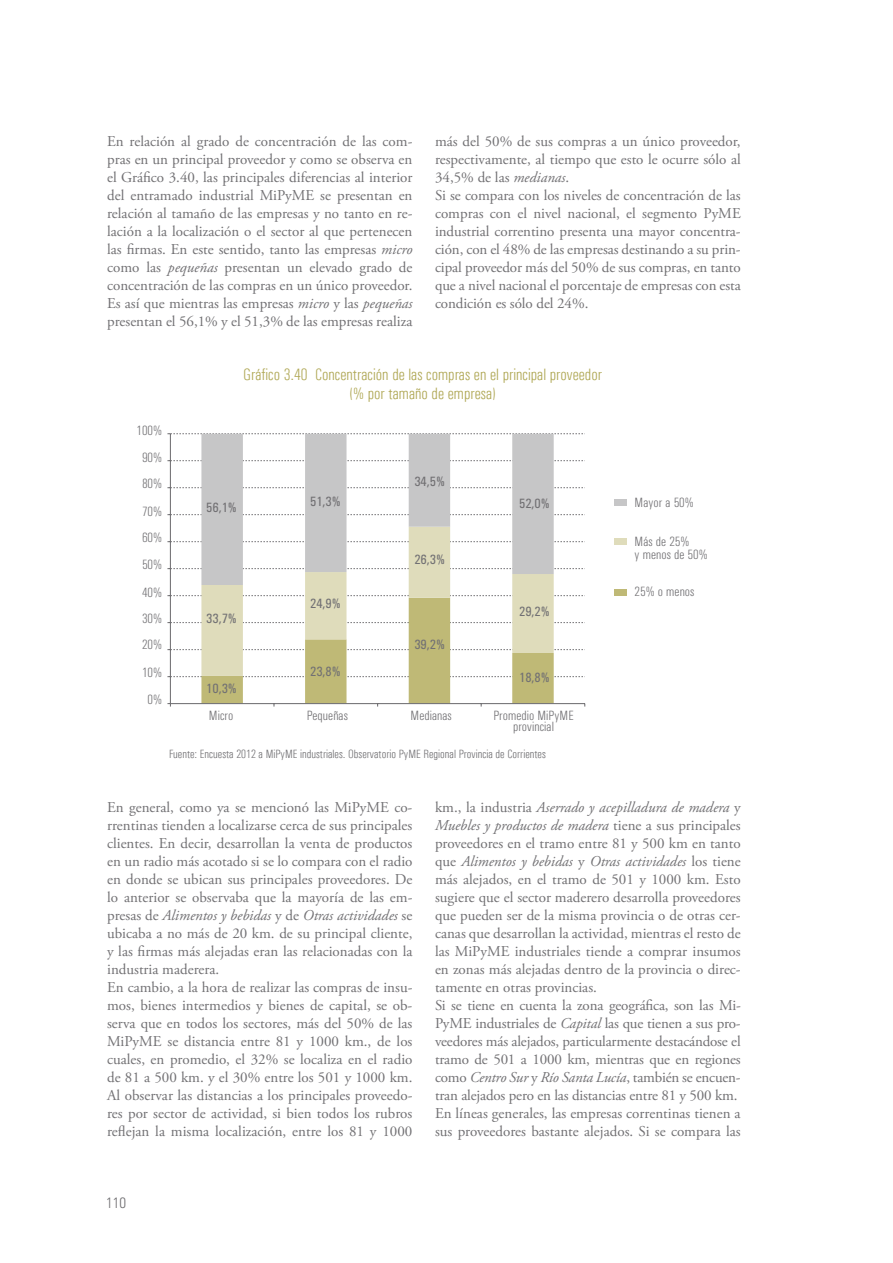
<style>
.page{position:relative;width:893px;height:1263px;background:#fff}
.page>*{position:absolute;margin:0;border:0;box-sizing:border-box;transform-origin:0 0}
.t1{font:300 condensed 16.5px/19.5px "Univers";color:#afa754;text-align:center}
.t2{font:15px/18px "Adobe Garamond Pro";color:#717073}
.t3{font:300 condensed 15px "Univers";color:#717073}
.t4{font:300 condensed 13.5px/13.5px "Univers";letter-spacing:.005em;color:#717073}
.t5{font:500 13.5px "Univers Condensed";color:#717073}
.t6{font:300 condensed 12px "Univers";color:#717073}
.s1{font-style:italic}
</style>
<div class="page">
<div style="left:614px;top:500px;width:13px;height:6px;background:#c6c6c7"></div>
<div style="left:614px;top:539px;width:13px;height:6px;background:#dfdcbb"></div>
<div style="left:614px;top:590px;width:13px;height:6px;background:#bfb976"></div>
<svg style="left:201px;top:585px;width:353px;height:10px"></svg>
<svg style="left:201px;top:434px;width:353px;height:151px"></svg>
<hr style="left:170px;top:434px;width:1px;height:270px;background:#717073">
<svg style="left:167px;top:568px;width:418px;height:1px"></svg>
<svg style="left:167px;top:541px;width:418px;height:1px"></svg>
<svg style="left:167px;top:514px;width:418px;height:1px"></svg>
<svg style="left:167px;top:487px;width:418px;height:1px"></svg>
<svg style="left:167px;top:460px;width:418px;height:1px"></svg>
<svg style="left:167px;top:433px;width:418px;height:1px"></svg>
<svg style="left:167px;top:595px;width:418px;height:111px"></svg>
<p class="t2" style="left:107px;top:132px;width:307px;text-align:justify">En relación al grado de concentración de las com&shy;pras en un principal proveedor y como se observa en el Gráfico 3.40, las principales diferencias al interior del entramado industrial MiPyME se presentan en relación al tamaño de las empresas y no tanto en re&shy;lación a la localización o el sector al que pertenecen las firmas. En este sentido, tanto las empresas <span class="s1">micro </span>como las <span class="s1">pequeñas</span> presentan un elevado grado de concentración de las compras en un único proveedor.<br>Es así que mientras las empresas <span class="s1">micro</span> y las <span class="s1">pequeñas </span>presentan el 56,1% y el 51,3% de las empresas realiza</p>
<p class="t2" style="left:435px;top:132px;width:307px">más del 50% de sus compras a un único proveedor, respectivamente, al tiempo que esto le ocurre sólo al 34,5% de las <span class="s1">medianas</span>.<br>Si se compara con los niveles de concentración de las compras con el nivel nacional, el segmento PyME industrial correntino presenta una mayor concentra&shy;ción, con el 48% de las empresas destinando a su prin&shy;cipal proveedor más del 50% de sus compras, en tanto que a nivel nacional el porcentaje de empresas con esta condición es sólo del 24%.</p>
<p class="t1" style="left:243px;top:364px;width:360px">Gráfico 3.40 Concentración de las compras en el principal proveedor (% por tamaño de empresa)</p>
<p class="t4" style="left:136px;top:424px;width:27px">100%</p>
<p class="t4" style="left:142px;top:450px;width:22px">90%</p>
<p class="t4" style="left:142px;top:476px;width:22px">80%</p>
<p class="t4" style="left:142px;top:504px;width:22px">70%</p>
<p class="t4" style="left:142px;top:531px;width:22px">60%</p>
<p class="t4" style="left:142px;top:557px;width:22px">50%</p>
<p class="t4" style="left:142px;top:585px;width:22px">40%</p>
<p class="t4" style="left:142px;top:612px;width:22px">30%</p>
<p class="t4" style="left:142px;top:638px;width:22px">20%</p>
<p class="t4" style="left:142px;top:665px;width:22px">10%</p>
<p class="t4" style="left:148px;top:692px;width:16px">0%</p>
<p class="t5" style="left:206px;top:499px;width:32px">56,1%</p>
<p class="t5" style="left:206px;top:611px;width:32px">33,7%</p>
<p class="t5" style="left:206px;top:681px;width:32px">10,3%</p>
<p class="t5" style="left:310px;top:494px;width:32px">51,3%</p>
<p class="t5" style="left:310px;top:596px;width:32px">24,9%</p>
<p class="t5" style="left:310px;top:663px;width:32px">23,8%</p>
<p class="t5" style="left:414px;top:473px;width:32px">34,5%</p>
<p class="t5" style="left:414px;top:552px;width:32px">26,3%</p>
<p class="t5" style="left:414px;top:636px;width:32px">39,2%</p>
<p class="t4" style="left:209px;top:708px;width:26px">Micro</p>
<p class="t4" style="left:307px;top:708px;width:43px">Pequeñas</p>
<p class="t4" style="left:411px;top:708px;width:43px">Medianas</p>
<p class="t5" style="left:519px;top:496px;width:32px">52,0%</p>
<p class="t5" style="left:519px;top:604px;width:32px">29,2%</p>
<p class="t5" style="left:519px;top:670px;width:32px">18,8%</p>
<p class="t4" style="left:493px;top:709px;width:82px;line-height:11.9px;text-align:center">Promedio MiPyME provincial</p>
<p class="t6" style="left:169px;top:747px;width:378px">Fuente: Encuesta 2012 a MiPyME industriales. Observatorio PyME Regional Provincia de Corrientes</p>
<p class="t4" style="left:635px;top:495px;width:61px">Mayor a 50%</p>
<p class="t4" style="left:635px;top:534px;width:75px">Más de 25%<br>y menos de 50%</p>
<p class="t4" style="left:635px;top:585px;width:61px">25% o menos</p>
<p class="t2" style="left:107px;top:798px;width:307px">En general, como ya se mencionó las MiPyME co&shy;rrentinas tienden a localizarse cerca de sus principales clientes. En decir, desarrollan la venta de productos en un radio más acotado si se lo compara con el radio en donde se ubican sus principales proveedores. De lo anterior se observaba que la mayoría de las em&shy;presas de <span class="s1">Alimentos y bebidas</span> y de <span class="s1">Otras actividades</span> se ubicaba a no más de 20 km. de su principal cliente, y las firmas más alejadas eran las relacionadas con la industria maderera.<br>En cambio, a la hora de realizar las compras de insu&shy;mos, bienes intermedios y bienes de capital, se ob&shy;serva que en todos los sectores, más del 50% de las MiPyME se distancia entre 81 y 1000 km., de los cuales, en promedio, el 32% se localiza en el radio de 81 a 500 km. y el 30% entre los 501 y 1000 km.<br>Al observar las distancias a los principales proveedo&shy;res por sector de actividad, si bien todos los rubros reflejan la misma localización, entre los 81 y 1000</p>
<p class="t2" style="left:435px;top:798px;width:307px">km., la industria <span class="s1">Aserrado y acepilladura de madera</span> y <span class="s1">Muebles y productos de madera</span> tiene a sus principales proveedores en el tramo entre 81 y 500 km en tanto que <span class="s1">Alimentos y bebidas</span> y <span class="s1">Otras actividades</span> los tiene más alejados, en el tramo de 501 y 1000 km. Esto sugiere que el sector maderero desarrolla proveedores que pueden ser de la misma provincia o de otras cer&shy;canas que desarrollan la actividad, mientras el resto de las MiPyME industriales tiende a comprar insumos en zonas más alejadas dentro de la provincia o direc&shy;tamente en otras provincias.<br>Si se tiene en cuenta la zona geográfica, son las Mi-PyME industriales de <span class="s1">Capital</span> las que tienen a sus pro&shy;veedores más alejados, particularmente destacándose el tramo de 501 a 1000 km, mientras que en regiones como <span class="s1">Centro Sur</span> y <span class="s1">Río Santa Lucía</span>, también se encuen&shy;tran alejados pero en las distancias entre 81 y 500 km.<br>En líneas generales, las empresas correntinas tienen a sus proveedores bastante alejados. Si se compara las</p>
<p class="t3" style="left:106px;top:1193px;width:21px">110</p>
</div>
